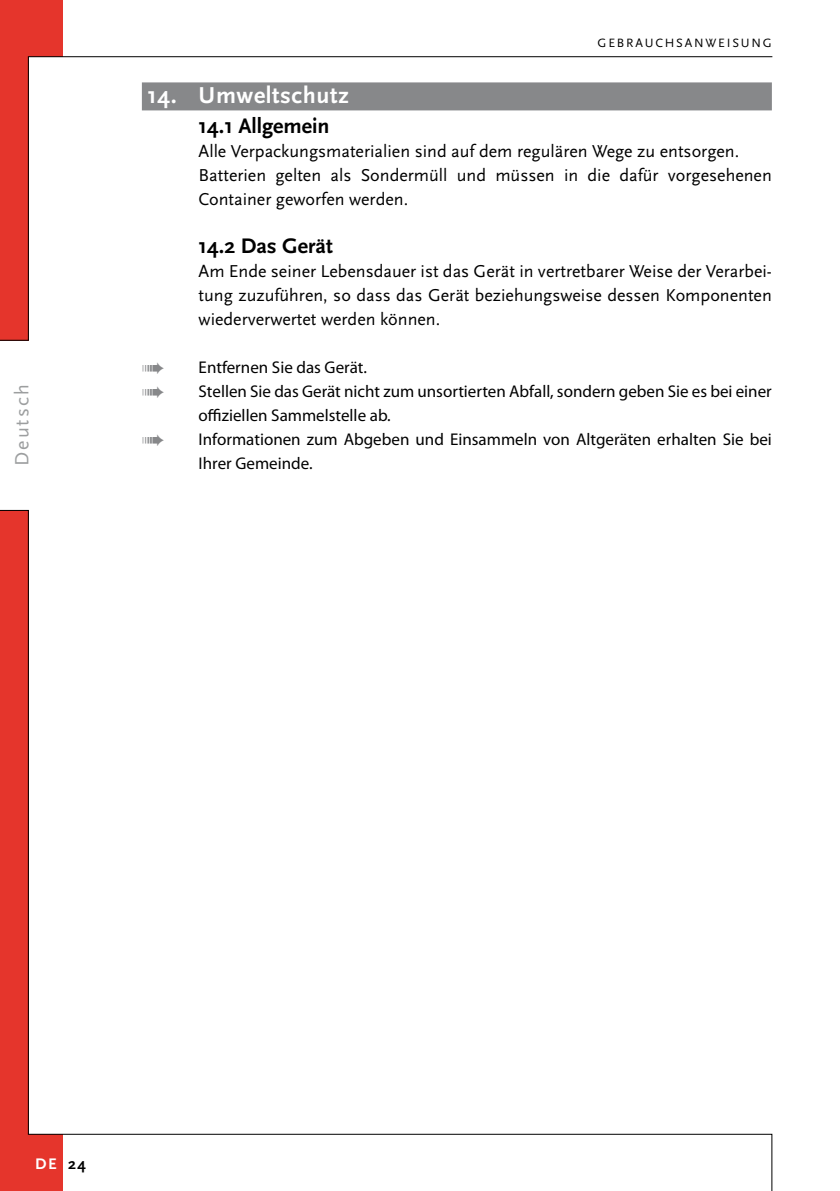
<style>
.page{position:relative;width:840px;height:1191px;background:#fff}
.page>*{position:absolute;margin:0;border:0;box-sizing:border-box;transform-origin:0 0}
.t1{font:700 24px "Scala Sans";letter-spacing:.025em;color:#fff}
.t2{font:700 22px "Scala Sans";color:#000}
.t3{font:20px "Scala Sans";letter-spacing:.105em;color:#9c9e9f}
.t4{font:18px/24px "Scala Sans";color:#000}
.t5{font:17px/24px "Myriad Pro";color:#000}
.t6{font:700 16px "Scala Sans";color:#000}
.t7{font:700 16px "Scala Sans";color:#fff}
.t8{font:12.6px "Scala Sans";letter-spacing:.145em;color:#000}
</style>
<div class="page">
<svg style="left:0;top:57px;width:29px;height:283px;background:#dc332a"></svg>
<svg style="left:0;top:510px;width:29px;height:624px;background:#dc332a"></svg>
<div style="left:142px;top:82px;width:629px;height:28px;background:#87888a"></div>
<div style="left:0;top:1134px;width:62px;height:57px;background:#e5352c"></div>
<div style="left:0;top:0;width:62px;height:57px;background:#e5352c"></div>
<hr style="left:28px;top:56px;width:743px;height:1px;background:#000">
<svg style="left:28px;top:1133px;width:744px;height:58px"></svg>
<p class="t3" style="left:11px;top:466px;width:83px;rotate:-90deg">Deutsch</p>
<p class="t8" style="left:597px;top:36px;width:176px">GEBRAUCHSANWEISUNG</p>
<h1 class="t1" style="left:147px;top:82px;width:202px">14. Umweltschutz</h1>
<p class="t2" style="left:198px;top:114px;width:132px">14.1 Allgemein</p>
<p class="t4" style="left:198px;top:140px;width:574px">Alle Verpackungsmaterialien sind auf dem regulären Wege zu entsorgen.<br>Batterien gelten als Sondermüll und müssen in die dafür vorgesehenen<br>Container geworfen werden.</p>
<p class="t2" style="left:198px;top:234px;width:136px">14.2 Das Gerät</p>
<p class="t4" style="left:198px;top:260px;width:574px;text-align:justify">Am Ende seiner Lebensdauer ist das Gerät in vertretbarer Weise der Verarbei&shy;tung zuzuführen, so dass das Gerät beziehungsweise dessen Komponenten wiederverwertet werden können.</p>
<p class="t5" style="left:198px;top:355px;width:170px">Entfernen Sie das Gerät.</p>
<p class="t5" style="left:198px;top:379px;width:574px">Stellen Sie das Gerät nicht zum unsortierten Abfall, sondern geben Sie es bei einer offiziellen Sammelstelle ab.</p>
<p class="t5" style="left:198px;top:427px;width:574px">Informationen zum Abgeben und Einsammeln von Altgeräten erhalten Sie bei<br>Ihrer Gemeinde.</p>
<p class="t7" style="left:35px;top:1154px;width:23px">DE</p>
<p class="t6" style="left:68px;top:1154px;width:19px">24</p>
</div>
